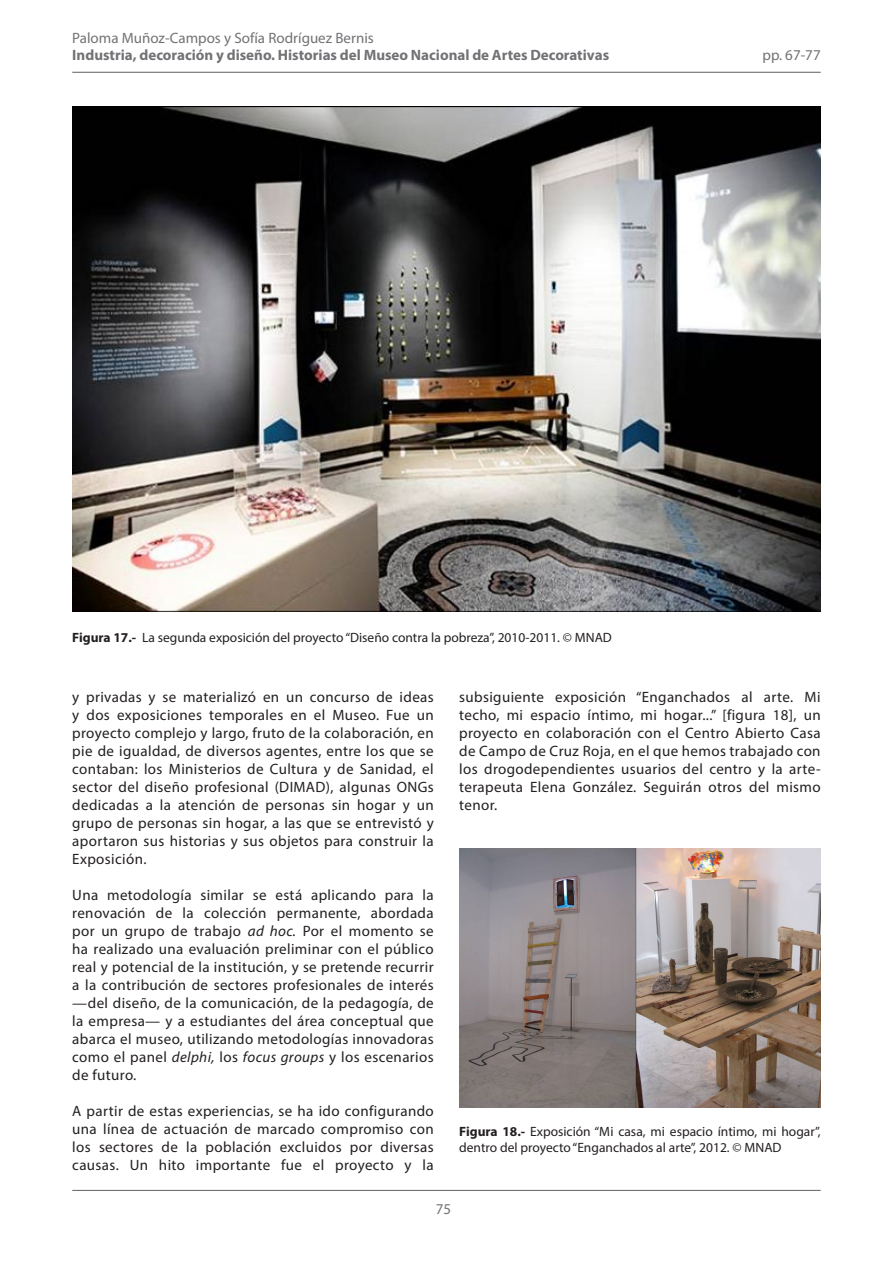
<style>
.page{position:relative;width:893px;height:1263px;background:#fff}
.page>*{position:absolute;margin:0;border:0;box-sizing:border-box;transform-origin:0 0}
.Tipo_de_texto{font:15px/18px "Myriad Pro";letter-spacing:.025em;color:#231f20;text-align:justify}
.t1{font:700 15px "Myriad Pro";color:#717275}
.t2{font:15px "Myriad Pro";color:#717275}
.Pies_de_foto{font:13.5px/16.5px "Myriad Pro";color:#231f20}
.s1{font-weight:700}
.s2{font-style:italic}
</style>
<div class="page">
<hr style="left:72px;top:72px;width:749px;height:1px;background:#717275">
<hr style="left:72px;top:1190px;width:749px;height:1px;background:#717275">
<img style="left:72px;top:106px;width:749px;height:506px">
<img style="left:459px;top:848px;width:362px;height:260px">
<p class="t2" style="left:72px;top:29px;width:303px">Paloma Muñoz-Campos y Sofía Rodríguez Bernis</p>
<p class="t1" style="left:72px;top:45px;width:538px">Industria, decoración y diseño. Historias del Museo Nacional de Artes Decorativas</p>
<p class="t2" style="left:763px;top:45px;width:60px">pp. 67-77</p>
<p class="Pies_de_foto" style="left:72px;top:629px;width:541px"><span class="s1">Figura 17.-</span> La segunda exposición del proyecto “Diseño contra la pobreza”, 2010-2011. © MNAD</p>
<p class="Tipo_de_texto" style="left:72px;top:688px;width:363px">y privadas y se materializó en un concurso de ideas y dos exposiciones temporales en el Museo. Fue un proyecto complejo y largo, fruto de la colaboración, en pie de igualdad, de diversos agentes, entre los que se contaban: los Ministerios de Cultura y de Sanidad, el sector del diseño profesional (DIMAD), algunas ONGs dedicadas a la atención de personas sin hogar y un grupo de personas sin hogar, a las que se entrevistó y aportaron sus historias y sus objetos para construir la Exposición.</p>
<p class="Tipo_de_texto" style="left:72px;top:886px;width:363px">Una metodología similar se está aplicando para la renovación de la colección permanente, abordada por un grupo de trabajo <span class="s2">ad hoc.</span> Por el momento se ha realizado una evaluación preliminar con el público real y potencial de la institución, y se pretende recurrir a la contribución de sectores profesionales de interés —del diseño, de la comunicación, de la pedagogía, de la empresa— y a estudiantes del área conceptual que abarca el museo, utilizando metodologías innovadoras como el panel <span class="s2">delphi,</span> los <span class="s2">focus groups</span> y los escenarios de futuro.</p>
<p class="Tipo_de_texto" style="left:72px;top:1102px;width:363px">A partir de estas experiencias, se ha ido configurando una línea de actuación de marcado compromiso con los sectores de la población excluidos por diversas causas. Un hito importante fue el proyecto y la</p>
<p class="Tipo_de_texto" style="left:459px;top:688px;width:363px">subsiguiente exposición “Enganchados al arte. Mi techo, mi espacio íntimo, mi hogar...” [figura 18], un proyecto en colaboración con el Centro Abierto Casa de Campo de Cruz Roja, en el que hemos trabajado con los drogodependientes usuarios del centro y la arte&shy;terapeuta Elena González. Seguirán otros del mismo tenor.</p>
<p class="Pies_de_foto" style="left:459px;top:1122px;width:363px"><span class="s1">Figura 18.-</span> Exposición “Mi casa, mi espacio íntimo, mi hogar”, dentro del proyecto “Enganchados al arte”, 2012. © MNAD</p>
<p class="t2" style="left:436px;top:1200px;width:17px">75</p>
</div>
